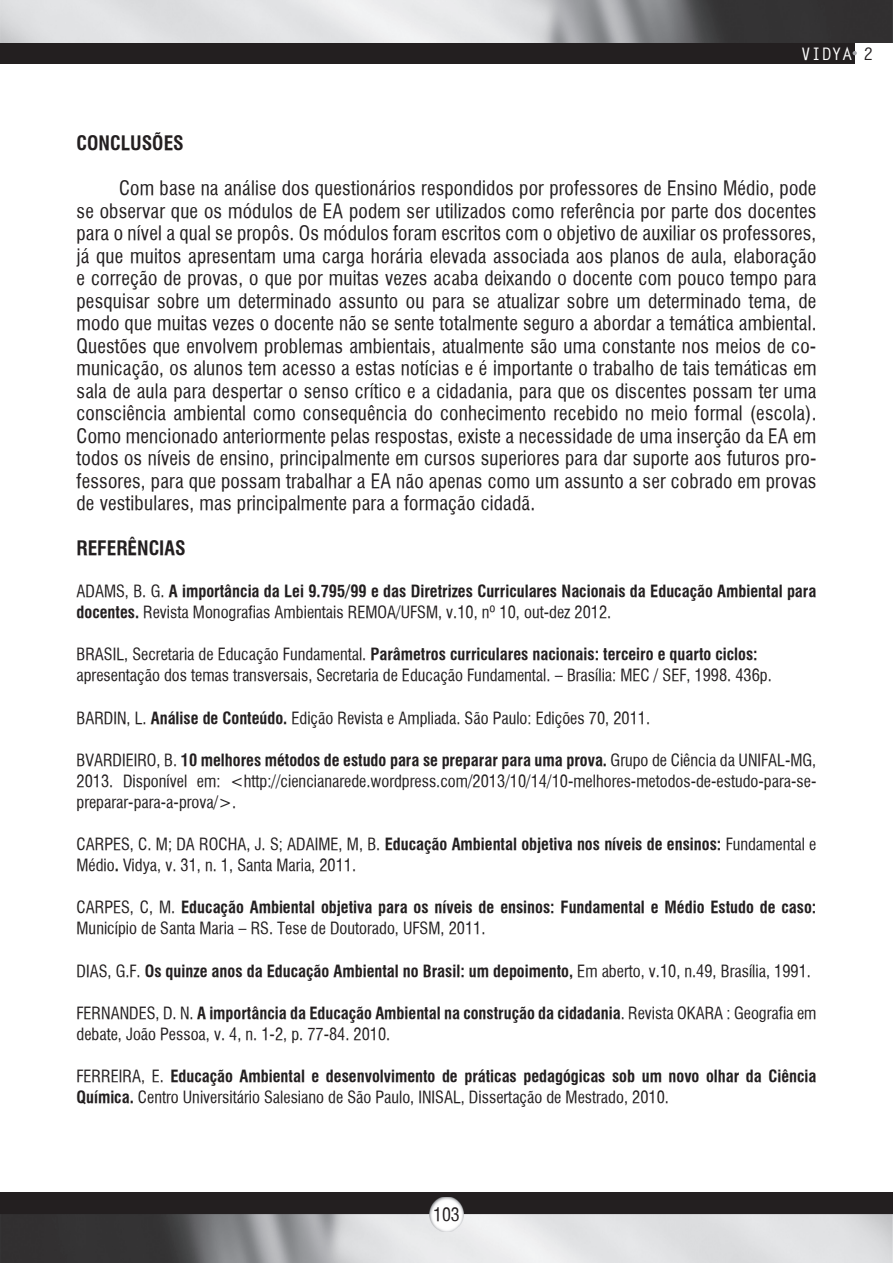
<style>
.page{position:relative;width:893px;height:1263px;background:#fff}
.page>*{position:absolute;margin:0;border:0;box-sizing:border-box;transform-origin:0 0}
.t1{font:19.5px/22.5px "Halvett Condensed";letter-spacing:.01em;color:#231f20;text-align:justify}
.t2{font:700 condensed 19.5px "Halvett";color:#231f20}
.t3{font:18px "Halvett Condensed";color:#231f20}
.t4{font:700 17.25px "Letter Gothic Std";color:#fff}
.t5{font:16.5px/21px "Halvett Condensed";color:#231f20}
.t6{font:700 condensed 16.5px "Halvett";color:#231f20}
.s1{color:#231f20}
.s2{font-family:"Halvett Condensed";font-weight:400;font-stretch:normal}
.s3{font-family:"Halvett";font-weight:700;font-stretch:condensed}
</style>
<div class="page">
<div style="left:0;top:0;width:855px;height:64px;background:#231f20"></div>
<img style="left:0;top:0;width:893px;height:43px">
<svg style="left:853px;top:51px;width:4px;height:4px"></svg>
<div style="left:0;top:1193px;width:893px;height:70px;background:#231f20"></div>
<img style="left:0;top:1214px;width:893px;height:49px">
<img style="left:429px;top:1197px;width:34px;height:34px">
<p class="t4" style="left:801px;top:43px;width:74px">VIDYA <span class="s1">2</span></p>
<p class="t2" style="left:77px;top:131px;width:109px">CONCLUSÕES</p>
<p class="t1" style="left:77px;top:177px;width:741px;text-indent:43px">Com base na análise dos questionários respondidos por professores de Ensino Médio, pode se observar que os módulos de EA podem ser utilizados como referência por parte dos docentes para o nível a qual se propôs. Os módulos foram escritos com o objetivo de auxiliar os professores, já que muitos apresentam uma carga horária elevada associada aos planos de aula, elaboração e correção de provas, o que por muitas vezes acaba deixando o docente com pouco tempo para pesquisar sobre um determinado assunto ou para se atualizar sobre um determinado tema, de modo que muitas vezes o docente não se sente totalmente seguro a abordar a temática ambiental.<br>Questões que envolvem problemas ambientais, atualmente são uma constante nos meios de co&shy;municação, os alunos tem acesso a estas notícias e é importante o trabalho de tais temáticas em sala de aula para despertar o senso crítico e a cidadania, para que os discentes possam ter uma consciência ambiental como consequência do conhecimento recebido no meio formal (escola).<br>Como mencionado anteriormente pelas respostas, existe a necessidade de uma inserção da EA em todos os níveis de ensino, principalmente em cursos superiores para dar suporte aos futuros pro&shy;fessores, para que possam trabalhar a EA não apenas como um assunto a ser cobrado em provas de vestibulares, mas principalmente para a formação cidadã.</p>
<p class="t2" style="left:77px;top:536px;width:111px">REFERÊNCIAS</p>
<p class="t6" style="left:77px;top:581px;width:741px"><span class="s2">ADAMS, B. G.</span> A importância da Lei 9.795/99 e das Diretrizes Curriculares Nacionais da Educação Ambiental para</p>
<p class="t5" style="left:77px;top:602px;width:536px"><span class="s3">docentes.</span> Revista Monografias Ambientais REMOA/UFSM, v.10, nº 10, out-dez 2012.</p>
<p class="t6" style="left:77px;top:644px;width:683px"><span class="s2">BRASIL, Secretaria de Educação Fundamental.</span> Parâmetros curriculares nacionais: terceiro e quarto ciclos:</p>
<p class="t5" style="left:77px;top:665px;width:697px">apresentação dos temas transversais, Secretaria de Educação Fundamental. – Brasília: MEC / SEF, 1998. 436p.</p>
<p class="t5" style="left:77px;top:707px;width:575px">BARDIN, L. <span class="s3">Análise de Conteúdo.</span> Edição Revista e Ampliada. São Paulo: Edições 70, 2011.</p>
<p class="t6" style="left:77px;top:750px;width:741px"><span class="s2">BVARDIEIRO, B.</span> 10 melhores métodos de estudo para se preparar para uma prova. <span class="s2">Grupo de Ciência da UNIFAL-MG,</span></p>
<p class="t5" style="left:77px;top:770px;width:741px">2013. Disponível em: &lt;http://ciencianarede.wordpress.com/2013/10/14/10-melhores-metodos-de-estudo-para-se&shy;preparar-para-a-prova/&gt;.</p>
<p class="t5" style="left:77px;top:834px;width:741px">CARPES, C. M; DA ROCHA, J. S; ADAIME, M, B. <span class="s3">Educação Ambiental objetiva nos níveis de ensinos:</span> Fundamental e<br>Médio<span class="s3">.</span> Vidya, v. 31, n. 1, Santa Maria, 2011.</p>
<p class="t6" style="left:77px;top:897px;width:741px"><span class="s2">CARPES, C, M.</span> Educação Ambiental objetiva para os níveis de ensinos: Fundamental e Médio Estudo de caso:</p>
<p class="t5" style="left:77px;top:918px;width:410px">Município de Santa Maria – RS. Tese de Doutorado, UFSM, 2011.</p>
<p class="t6" style="left:77px;top:961px;width:736px"><span class="s2">DIAS, G.F.</span> Os quinze anos da Educação Ambiental no Brasil: um depoimento, <span class="s2">Em aberto, v.10, n.49, Brasília, 1991.</span></p>
<p class="t6" style="left:77px;top:1003px;width:741px"><span class="s2">FERNANDES, D. N.</span> A importância da Educação Ambiental na construção da cidadania<span class="s2">. Revista OKARA : Geografia em</span></p>
<p class="t5" style="left:77px;top:1023px;width:315px">debate, João Pessoa, v. 4, n. 1-2, p. 77-84. 2010.</p>
<p class="t6" style="left:77px;top:1066px;width:741px"><span class="s2">FERREIRA, E.</span> Educação Ambiental e desenvolvimento de práticas pedagógicas sob um novo olhar da Ciência</p>
<p class="t5" style="left:77px;top:1087px;width:594px"><span class="s3">Química.</span> Centro Universitário Salesiano de São Paulo, INISAL, Dissertação de Mestrado, 2010.</p>
<p class="t3" style="left:433px;top:1204px;width:28px">103</p>
</div>
